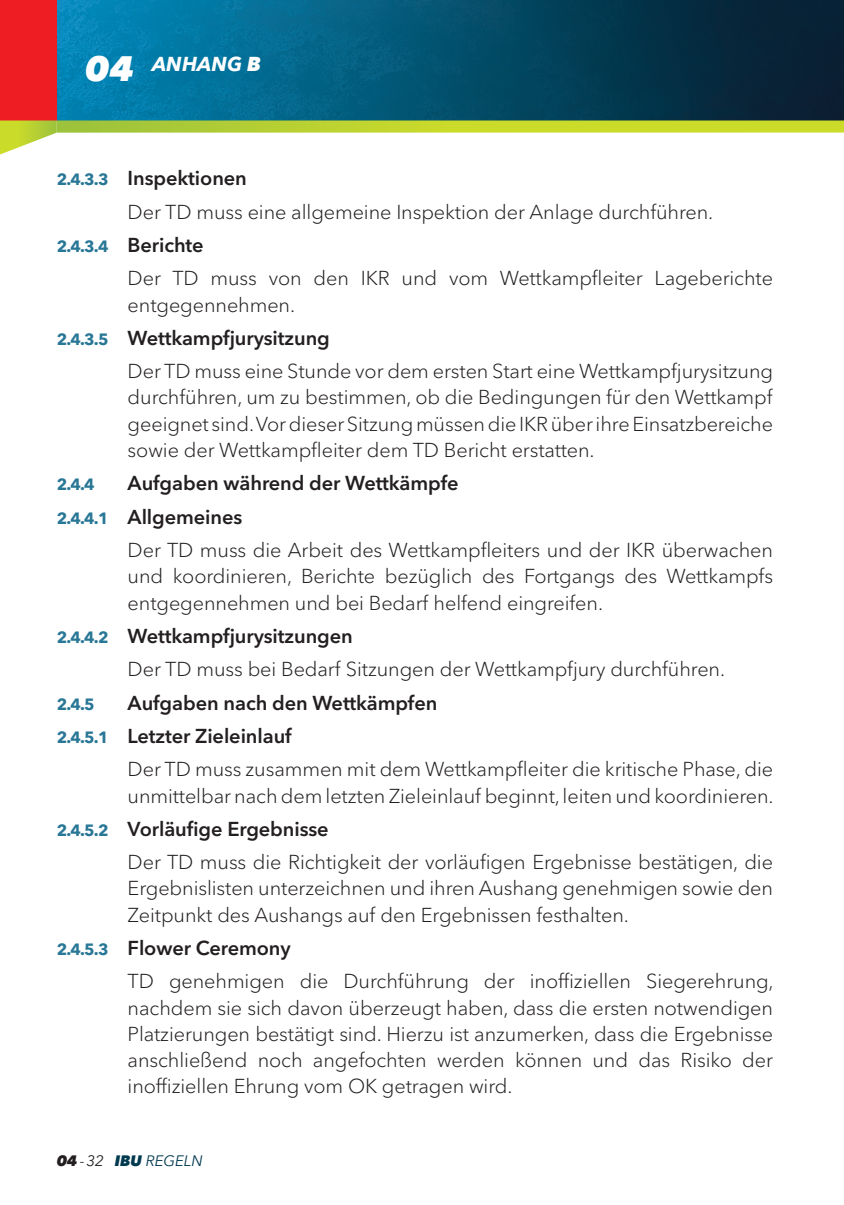
<style>
.page{position:relative;width:844px;height:1205px;background:#fff}
.page>*{position:absolute;margin:0;border:0;box-sizing:border-box;transform-origin:0 0}
.t1{font:300 20px/26.2px "Avenir Next W1 G";letter-spacing:-.005em;color:#231f20}
.t2{font:600 20px/33.2px "Avenir Next W1 G";letter-spacing:-.005em;color:#231f20}
.t3{font:italic 700 20px "Avenir Next W1 G";color:#fff}
.t4{font:700 16.25px "Avenir Next W1 G";color:#297796}
.t5{font:italic 15px "Avenir Next W1 G";color:#01394f}
.s1{font-weight:800;font-size:35px}
.s2{font-weight:800}
.s3{font-weight:700;font-size:16.25px;color:#297796}
.s4{font-weight:600}
.s5{font-weight:800;color:#231f20}
.s6{color:#231f20}
</style>
<div class="page">
<img style="left:57px;top:0;width:787px;height:120px">
<div style="left:0;top:0;width:57px;height:120px;background:#ee1d23"></div>
<svg style="left:0;top:120px;width:57px;height:35px"></svg>
<svg style="left:57px;top:120px;width:786px;height:13px"></svg>
<svg style="left:843px;top:120px;width:1px;height:13px"></svg>
<p class="t3" style="left:85px;top:52px;width:177px"><span class="s1">04</span> ANHANG <span class="s2">B</span></p>
<p class="t2" style="left:57px;top:162px;width:192px"><span class="s3">2.4.3.3</span> Inspektionen</p>
<p class="t1" style="left:128px;top:198px;width:587px">Der TD muss eine allgemeine Inspektion der Anlage durchführen.</p>
<p class="t2" style="left:57px;top:228px;width:148px"><span class="s3">2.4.3.4</span> Berichte</p>
<p class="t1" style="left:128px;top:265px;width:646px">Der TD muss von den IKR und vom Wettkampfleiter Lageberichte</p>
<p class="t1" style="left:128px;top:291px;width:169px">entgegennehmen.</p>
<p class="t2" style="left:57px;top:321px;width:274px"><span class="s3">2.4.3.5</span> Wettkampfjurysitzung</p>
<p class="t1" style="left:128px;top:358px;width:646px">Der TD muss eine Stunde vor dem ersten Start eine Wettkampfjurysitzung</p>
<p class="t1" style="left:128px;top:384px;width:646px;text-align:justify">durchführen, um zu bestimmen, ob die Bedingungen für den Wettkampf geeignet sind. Vor dieser Sitzung müssen die IKR über ihre Einsatzbereiche sowie der Wettkampfleiter dem TD Bericht erstatten.</p>
<p class="t4" style="left:57px;top:475px;width:39px">2.4.4</p>
<p class="t2" style="left:57px;top:467px;width:403px;text-indent:71px">Aufgaben während der Wettkämpfe<br><span class="s3">2.4.4.1</span> Allgemeines</p>
<p class="t1" style="left:128px;top:537px;width:646px;text-align:justify">Der TD muss die Arbeit des Wettkampfleiters und der IKR überwachen und koordinieren, Berichte bezüglich des Fortgangs des Wettkampfs entgegennehmen und bei Bedarf helfend eingreifen.</p>
<p class="t1" style="left:128px;top:619px;width:599px;line-height:33.2px;text-indent:-71px"><span class="s3">2.4.4.2</span> <span class="s4">Wettkampfjurysitzungen<br></span>Der TD muss bei Bedarf Sitzungen der Wettkampfjury durchführen.</p>
<p class="t4" style="left:57px;top:694px;width:39px">2.4.5</p>
<p class="t2" style="left:57px;top:686px;width:382px;text-indent:71px">Aufgaben nach den Wettkämpfen<br><span class="s3">2.4.5.1</span> Letzter Zieleinlauf</p>
<p class="t1" style="left:128px;top:756px;width:647px">Der TD muss zusammen mit dem Wettkampfleiter die kritische Phase, die unmittelbar nach dem letzten Zieleinlauf beginnt, leiten und koordinieren.</p>
<p class="t1" style="left:128px;top:812px;width:646px;line-height:33.2px;text-indent:-71px"><span class="s3">2.4.5.2</span> <span class="s4">Vorläufige Ergebnisse<br></span>Der TD muss die Richtigkeit der vorläufigen Ergebnisse bestätigen, die</p>
<p class="t1" style="left:128px;top:875px;width:646px">Ergebnislisten unterzeichnen und ihren Aushang genehmigen sowie den<br>Zeitpunkt des Aushangs auf den Ergebnissen festhalten.</p>
<p class="t1" style="left:128px;top:931px;width:647px;line-height:33.2px;text-indent:-71px"><span class="s3">2.4.5.3</span> <span class="s4">Flower Ceremony<br></span>TD genehmigen die Durchführung der inoffiziellen Siegerehrung,</p>
<p class="t1" style="left:128px;top:994px;width:646px;text-align:justify">nachdem sie sich davon überzeugt haben, dass die ersten notwendigen Platzierungen bestätigt sind. Hierzu ist anzumerken, dass die Ergebnisse anschließend noch angefochten werden können und das Risiko der inoffiziellen Ehrung vom OK getragen wird.</p>
<p class="t5" style="left:57px;top:1152px;width:147px"><span class="s5">04</span> <span class="s6">- 32</span> <span class="s2">IBU</span> REGELN</p>
</div>
